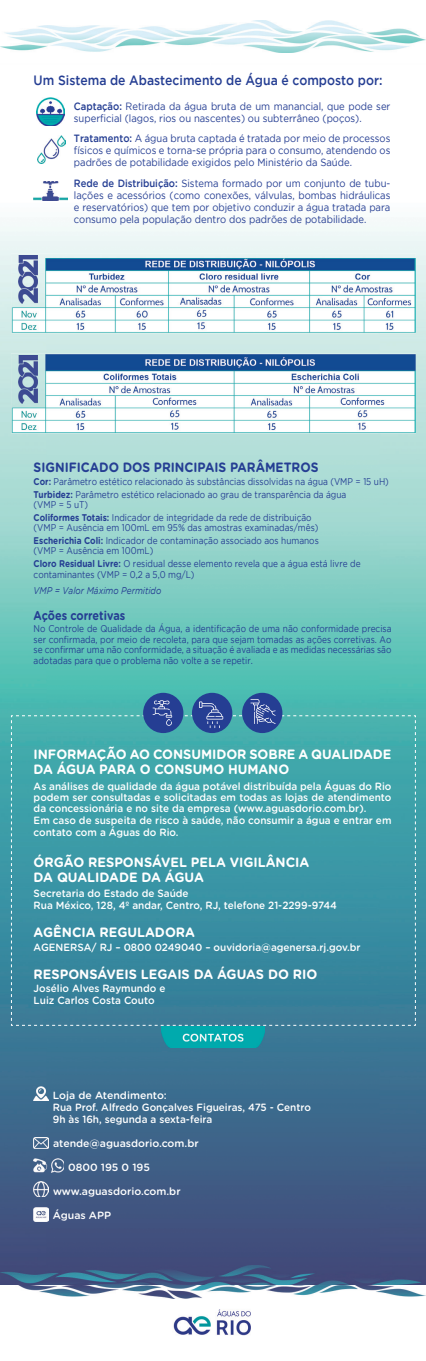
<style>
.page{position:relative;width:426px;height:1361px;background:#fff}
.page>*{position:absolute;margin:0;border:0;box-sizing:border-box;transform-origin:0 0}
.t1{font:700 13.5px/15px "Gotham Rounded";letter-spacing:-.005em;color:#fff;scale:.95 1}
.t2{font:500 13.5px "Gotham";color:#253e93;scale:.9 1}
.t3{font:700 13.5px "Gotham Rounded";color:#253e93;scale:.9 1}
.t4{font:700 12.75px "Gotham Rounded";color:#253e93;scale:.85 1}
.t5{font:10.5px/12px "Gotham";color:#253e93;text-align:justify;scale:.9 1}
.t6{font:500 10.5px/11.4px "Gotham Rounded";color:#fff;scale:.95 1}
.t7{font:500 10.5px/12px "Gotham Rounded";color:#fff}
.t8{font:9.75px/12.6px "Gotham";color:#253e93;scale:.85 1}
.t9{font:italic 9.75px "Gotham";color:#253e93;scale:.85 1}
.s1{font-weight:500}
.s2{font-family:"Gotham Rounded";font-weight:700}
</style>
<div class="page">
<img style="left:0;top:97px;width:425px;height:178px">
<img style="left:0;top:275px;width:46px;height:990px">
<img style="left:379px;top:275px;width:46px;height:990px">
<img style="left:46px;top:333px;width:333px;height:932px">
<img style="left:0;top:1265px;width:425px;height:33px">
<img style="left:0;top:20px;width:425px;height:33px">
<img style="left:161px;top:1026px;width:103px;height:21px">
<img style="left:34px;top:1207px;width:14px;height:14px">
<img style="left:34px;top:1158px;width:30px;height:14px">
<img style="left:34px;top:1137px;width:15px;height:11px">
<img style="left:34px;top:1086px;width:14px;height:15px">
<img style="left:34px;top:1182px;width:15px;height:15px">
<div style="left:143px;top:693px;width:40px;height:40px;background:#253e93;border-radius:50%"></div>
<div style="left:192px;top:693px;width:40px;height:40px;background:#253e93;border-radius:50%"></div>
<div style="left:242px;top:693px;width:40px;height:40px;background:#253e93;border-radius:50%"></div>
<svg style="left:11px;top:699px;width:404px;height:327px"></svg>
<img style="left:11px;top:253px;width:404px;height:80px">
<img style="left:11px;top:354px;width:404px;height:80px">
<img style="left:18px;top:255px;width:19px;height:48px">
<img style="left:18px;top:355px;width:19px;height:49px">
<img style="left:173px;top:1309px;width:78px;height:27px">
<img style="left:36px;top:98px;width:28px;height:28px">
<img style="left:34px;top:182px;width:33px;height:19px">
<img style="left:37px;top:136px;width:28px;height:27px">
<h1 class="t2" style="left:34px;top:73px;width:388px">Um Sistema de Abastecimento de Água é composto por:</h1>
<p class="t5" style="left:74px;top:100px;width:353px"><span class="s1">Captação:</span> Retirada da água bruta de um manancial, que pode ser superficial (lagos, rios ou nascentes) ou subterrâneo (poços).</p>
<p class="t5" style="left:74px;top:132px;width:353px"><span class="s1">Tratamento:</span> A água bruta captada é tratada por meio de processos físicos e químicos e torna-se própria para o consumo, atendendo os padrões de potabilidade exigidos pelo Ministério da Saúde.</p>
<p class="t5" style="left:74px;top:177px;width:353px"><span class="s1">Rede de Distribuição:</span> Sistema formado por um conjunto de tubu&shy;lações e acessórios (como conexões, válvulas, bombas hidráulicas e reservatórios) que tem por objetivo conduzir a água tratada para consumo pela população dentro dos padrões de potabilidade.</p>
<h1 class="t3" style="left:34px;top:457px;width:317px">SIGNIFICADO DOS PRINCIPAIS PARÂMETROS</h1>
<p class="t8" style="left:34px;top:475px;width:419px"><span class="s2">Cor:</span> Parâmetro estético relacionado às substâncias dissolvidas na água (VMP = 15 uH)<br><span class="s2">Turbidez:</span> Parâmetro estético relacionado ao grau de transparência da água</p>
<p class="t8" style="left:34px;top:498px;width:328px">(VMP = 5 uT)<br><span class="s2">Coliformes Totais:</span> Indicador de integridade da rede de distribuição</p>
<p class="t8" style="left:34px;top:521px;width:336px">(VMP = Ausência em 100mL em 95% das amostras examinadas/mês)<br><span class="s2">Escherichia Coli:</span> Indicador de contaminação associado aos humanos</p>
<p class="t8" style="left:34px;top:544px;width:386px">(VMP = Ausência em 100mL)<br><span class="s2">Cloro Residual Livre:</span> O residual desse elemento revela que a água está livre de</p>
<p class="t8" style="left:34px;top:568px;width:190px">contaminantes (VMP = 0,2 a 5,0 mg/L)</p>
<p class="t9" style="left:34px;top:585px;width:152px">VMP = Valor Máximo Permitido</p>
<h2 class="t4" style="left:34px;top:606px;width:109px">Ações corretivas</h2>
<p class="t8" style="left:34px;top:623px;width:422px;line-height:10.5px;text-align:justify">No Controle de Qualidade da Água, a identificação de uma não conformidade precisa ser confirmada, por meio de recoleta, para que sejam tomadas as ações corretivas. Ao se confirmar uma não conformidade, a situação é avaliada e as medidas necessárias são adotadas para que o problema não volte a se repetir.</p>
<h1 class="t1" style="left:34px;top:746px;width:377px">INFORMAÇÃO AO CONSUMIDOR SOBRE A QUALIDADE<br>DA ÁGUA PARA O CONSUMO HUMANO</h1>
<p class="t6" style="left:34px;top:780px;width:377px">As análises de qualidade da água potável distribuída pela Águas do Rio podem ser consultadas e solicitadas em todas as lojas de atendimento da concessionária e no site da empresa (www.aguasdorio.com.br).<br>Em caso de suspeita de risco à saúde, não consumir a água e entrar em contato com a Águas do Rio.</p>
<h1 class="t1" style="left:34px;top:854px;width:291px">ÓRGÃO RESPONSÁVEL PELA VIGILÂNCIA<br>DA QUALIDADE DA ÁGUA</h1>
<p class="t6" style="left:34px;top:886px;width:320px;line-height:12px">Secretaria do Estado de Saúde<br>Rua México, 128, 4º andar, Centro, RJ, telefone 21-2299-9744</p>
<h1 class="t1" style="left:34px;top:924px;width:171px">AGÊNCIA REGULADORA</h1>
<p class="t6" style="left:34px;top:941px;width:345px">AGENERSA/ RJ – 0800 0249040 – ouvidoria@agenersa.rj.gov.br</p>
<h1 class="t1" style="left:34px;top:966px;width:300px">RESPONSÁVEIS LEGAIS DA ÁGUAS DO RIO</h1>
<p class="t6" style="left:34px;top:982px;width:140px;line-height:12px">Josélio Alves Raymundo e<br>Luiz Carlos Costa Couto</p>
<p class="t7" style="left:53px;top:1088px;width:259px">Loja de Atendimento:<br>Rua Prof. Alfredo Gonçalves Figueiras, 475 - Centro<br>9h às 16h, segunda a sexta-feira</p>
<p class="t7" style="left:53px;top:1136px;width:147px">atende@aguasdorio.com.br</p>
<p class="t7" style="left:68px;top:1160px;width:83px">0800 195 0 195</p>
<p class="t7" style="left:53px;top:1184px;width:129px">www.aguasdorio.com.br</p>
<p class="t7" style="left:53px;top:1208px;width:60px">Águas APP</p>
</div>
